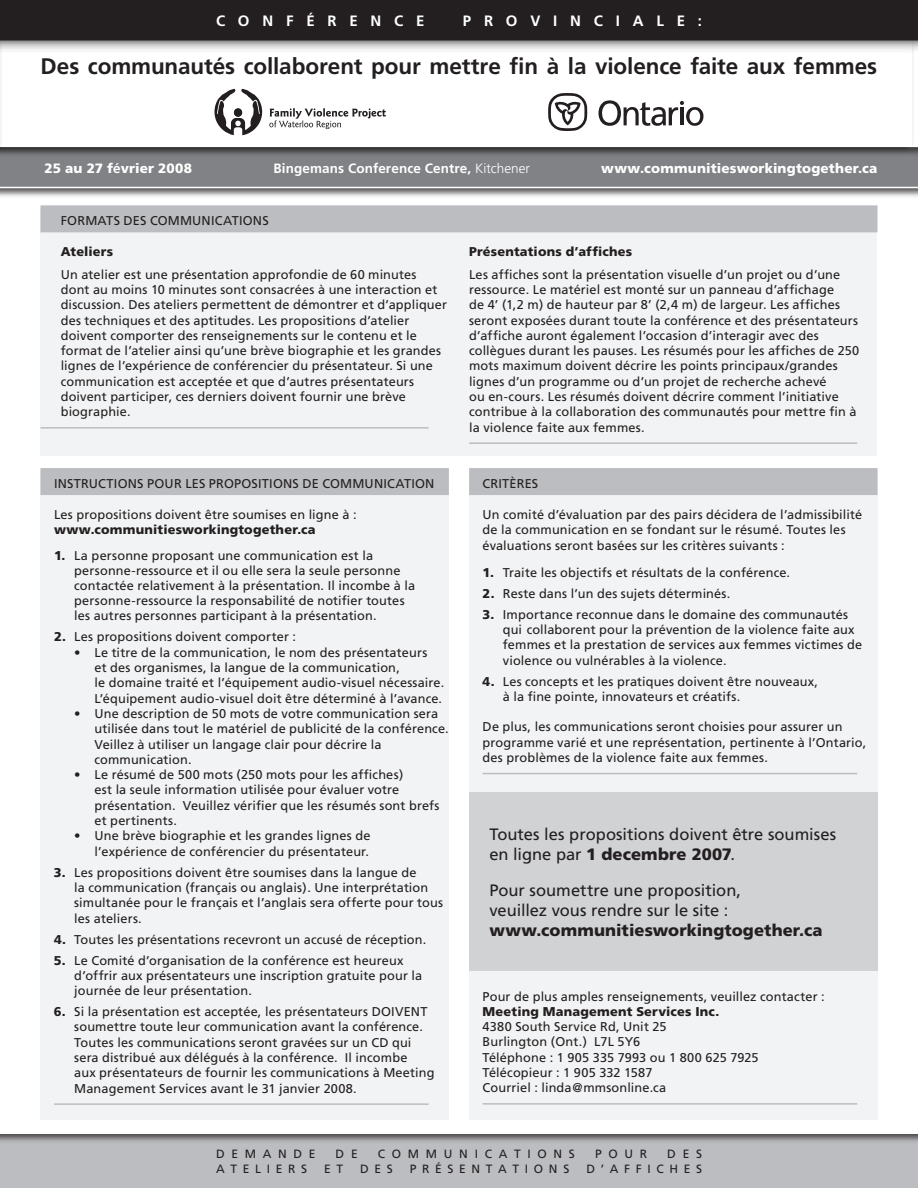
<style>
.page{position:relative;width:918px;height:1188px;background:#fff}
.page>*{position:absolute;margin:0;border:0;box-sizing:border-box;transform-origin:0 0}
.t1{font:700 22.5px "Frutiger";letter-spacing:-.005em;color:#231f20}
.t2{font:16.5px/19.8px "Frutiger";color:#231f20}
.t3{font:900 16.5px "Frutiger";letter-spacing:.005em;color:#231f20}
.t4{font:700 15px "Frutiger";color:#fff}
.t5{font:900 13.5px "Frutiger";letter-spacing:.01em;color:#fff}
.t6{font:700 13.5px "Frutiger";letter-spacing:.01em;color:#fff}
.t7{font:12.75px/15.3px "Frutiger";letter-spacing:.01em;color:#231f20}
.t8{font:900 12.75px "Frutiger";letter-spacing:.015em;color:#231f20}
.t9{font:12px "Frutiger";color:#231f20}
.s1{font-weight:700}
.s2{font-weight:300}
.s3{font-weight:900}
</style>
<div class="page">
<div style="left:0;top:1134px;width:918px;height:54px;background:#bcbdc0"></div>
<div style="left:0;top:143px;width:918px;height:57px;background:#231f20;opacity:.75"></div>
<div style="left:0;top:158px;width:918px;height:30px;background:#808285"></div>
<div style="left:0;top:12px;width:918px;height:146px;background:#231f20;opacity:.75"></div>
<div style="left:0;top:33px;width:915px;height:121px;background:#231f20;opacity:.75"></div>
<div style="left:0;top:41px;width:912px;height:106px;background:#fff"></div>
<hr style="left:0;top:33px;width:3px;height:121px;background:#231f20;opacity:.75">
<hr style="left:0;top:41px;width:1px;height:106px;background:#fff">
<svg style="left:0;top:41px;width:918px;height:12px"></svg>
<div style="left:0;top:0;width:918px;height:41px;background:#231f20"></div>
<svg style="left:548px;top:93px;width:39px;height:38px"></svg>
<svg style="left:598px;top:100px;width:105px;height:26px"></svg>
<svg style="left:215px;top:88px;width:48px;height:47px"></svg>
<div style="left:234px;top:108px;width:8px;height:9px;background:#231f20;border-radius:50%"></div>
<svg style="left:269px;top:108px;width:117px;height:21px"></svg>
<div style="left:40px;top:209px;width:838px;height:39px;background:#f2f3f4"></div>
<div style="left:40px;top:205px;width:838px;height:27px;background:#bcbdc0"></div>
<div style="left:40px;top:469px;width:409px;height:651px;background:#f2f3f4"></div>
<div style="left:40px;top:468px;width:409px;height:27px;background:#bcbdc0"></div>
<hr style="left:54px;top:1103px;width:375px;height:2px;background:#bcbdc0">
<div style="left:469px;top:470px;width:409px;height:650px;background:#f2f3f4"></div>
<div style="left:469px;top:468px;width:409px;height:27px;background:#bcbdc0"></div>
<hr style="left:483px;top:773px;width:374px;height:1px;background:#bcbdc0">
<hr style="left:483px;top:1103px;width:374px;height:2px;background:#bcbdc0">
<div style="left:40px;top:246px;width:838px;height:210px;background:#f2f3f4"></div>
<hr style="left:40px;top:427px;width:389px;height:2px;background:#bcbdc0">
<hr style="left:469px;top:442px;width:388px;height:2px;background:#bcbdc0">
<div style="left:469px;top:793px;width:409px;height:178px;background:#d1d2d4"></div>
<p class="t4" style="left:216px;top:12px;width:210px">C O N F É R E N C E</p>
<p class="t4" style="left:463px;top:12px;width:241px">P R O V I N C I A L E :</p>
<h1 class="t1" style="left:41px;top:53px;width:838px">Des communautés collaborent pour mettre fin à la violence faite aux femmes</h1>
<p class="t5" style="left:45px;top:160px;width:149px">25 au 27 f<span class="s1">é</span>vrier 2008</p>
<p class="t6" style="left:273px;top:160px;width:258px">Bingemans Conference Centre, <span class="s2">Kitchener</span></p>
<p class="t5" style="left:601px;top:160px;width:278px">www.communitiesworkingtogether.ca</p>
<p class="t7" style="left:61px;top:213px;width:209px">FORMATS DES COMMUNICATIONS</p>
<p class="t8" style="left:61px;top:244px;width:54px">Ateliers</p>
<p class="t7" style="left:61px;top:267px;width:388px">Un atelier est une présentation approfondie de 60 minutes dont au moins 10 minutes sont consacrées à une interaction et discussion. Des ateliers permettent de démontrer et d’appliquer des techniques et des aptitudes. Les propositions d’atelier doivent comporter des renseignements sur le contenu et le format de l’atelier ainsi qu’une brève biographie et les grandes lignes de l’expérience de conférencier du présentateur. Si une communication est acceptée et que d’autres présentateurs doivent participer, ces derniers doivent fournir une brève biographie.</p>
<p class="t7" style="left:54px;top:475px;width:382px">INSTRUCTIONS POUR LES PROPOSITIONS DE COMMUNICATION</p>
<p class="t7" style="left:54px;top:507px;width:304px">Les propositions doivent être soumises en ligne à :</p>
<p class="t8" style="left:54px;top:522px;width:263px">www.communitiesworkingtogether.ca</p>
<p class="t7" style="left:74px;top:548px;width:342px;text-indent:-20px"><span class="s3">1.</span> La personne proposant une communication est la personne-ressource et il ou elle sera la seule personne contactée relativement à la présentation. Il incombe à la personne-ressource la responsabilité de notifier toutes les autres personnes participant à la présentation.</p>
<p class="t7" style="left:54px;top:629px;width:244px"><span class="s3">2.</span> Les propositions doivent comporter :</p>
<p class="t7" style="left:94px;top:645px;width:351px;text-indent:-20px">• Le titre de la communication, le nom des présentateurs<br>et des organismes, la langue de la communication,<br>le domaine traité et l’équipement audio-visuel nécessaire.<br>L’équipement audio-visuel doit être déterminé à l’avance.</p>
<p class="t7" style="left:94px;top:706px;width:356px;text-indent:-20px">• Une description de 50 mots de votre communication sera utilisée dans tout le matériel de publicité de la conférence.<br>Veillez à utiliser un langage clair pour décrire la communication.</p>
<p class="t7" style="left:94px;top:767px;width:347px;text-indent:-20px">• Le résumé de 500 mots (250 mots pour les affiches)<br>est la seule information utilisée pour évaluer votre présentation. Veuillez vérifier que les résumés sont brefs et pertinents.</p>
<p class="t7" style="left:74px;top:828px;width:298px;text-align:right">• Une brève biographie et les grandes lignes de l’expérience de conférencier du présentateur.</p>
<p class="t7" style="left:74px;top:865px;width:371px;text-indent:-20px"><span class="s3">3.</span> Les propositions doivent être soumises dans la langue de<br>la communication (français ou anglais). Une interprétation simultanée pour le français et l’anglais sera offerte pour tous les ateliers.</p>
<p class="t7" style="left:54px;top:931px;width:374px"><span class="s3">4.</span> Toutes les présentations recevront un accusé de réception.</p>
<p class="t7" style="left:74px;top:952px;width:350px;text-indent:-20px"><span class="s3">5.</span> Le Comité d’organisation de la conférence est heureux d’offrir aux présentateurs une inscription gratuite pour la journée de leur présentation.</p>
<p class="t7" style="left:74px;top:1004px;width:362px;text-indent:-20px"><span class="s3">6.</span> Si la présentation est acceptée, les présentateurs DOIVENT soumettre toute leur communication avant la conférence.<br>Toutes les communications seront gravées sur un CD qui sera distribué aux délégués à la conférence. Il incombe<br>aux présentateurs de fournir les communications à Meeting Management Services avant le 31 janvier 2008.</p>
<p class="t8" style="left:469px;top:244px;width:165px">Présentations d’affiches</p>
<p class="t7" style="left:469px;top:267px;width:392px">Les affiches sont la présentation visuelle d’un projet ou d’une ressource. Le matériel est monté sur un panneau d’affichage<br>de 4’ (1,2 m) de hauteur par 8’ (2,4 m) de largeur. Les affiches seront exposées durant toute la conférence et des présentateurs d’affiche auront également l’occasion d’interagir avec des collègues durant les pauses. Les résumés pour les affiches de 250 mots maximum doivent décrire les points principaux/grandes lignes d’un programme ou d’un projet de recherche achevé<br>ou en-cours. Les résumés doivent décrire comment l’initiative contribue à la collaboration des communautés pour mettre fin à la violence faite aux femmes.</p>
<p class="t7" style="left:483px;top:475px;width:57px">CRITÈRES</p>
<p class="t7" style="left:483px;top:507px;width:381px">Un comité d’évaluation par des pairs décidera de l’admissibilité de la communication en se fondant sur le résumé. Toutes les évaluations seront basées sur les critères suivants :</p>
<p class="t7" style="left:483px;top:565px;width:309px"><span class="s3">1.</span> Traite les objectifs et résultats de la conférence.</p>
<p class="t7" style="left:483px;top:586px;width:249px"><span class="s3">2.</span> Reste dans l’un des sujets déterminés.</p>
<p class="t7" style="left:503px;top:607px;width:361px;text-indent:-20px"><span class="s3">3.</span> Importance reconnue dans le domaine des communautés qui collaborent pour la prévention de la violence faite aux femmes et la prestation de services aux femmes victimes de violence ou vulnérables à la violence.</p>
<p class="t7" style="left:503px;top:673px;width:317px;text-indent:-20px"><span class="s3">4.</span> Les concepts et les pratiques doivent être nouveaux, à la fine pointe, innovateurs et créatifs.</p>
<p class="t7" style="left:483px;top:719px;width:385px">De plus, les communications seront choisies pour assurer un programme varié et une représentation, pertinente à l’Ontario, des problèmes de la violence faite aux femmes.</p>
<p class="t2" style="left:489px;top:825px;width:348px">Toutes les propositions doivent être soumises en ligne par <span class="s3">1 decembre 2007</span>.</p>
<p class="t2" style="left:489px;top:881px;width:253px">Pour soumettre une proposition, veuillez vous rendre sur le site :</p>
<p class="t3" style="left:489px;top:920px;width:335px">www.communitiesworkingtogether.ca</p>
<p class="t7" style="left:483px;top:988px;width:344px">Pour de plus amples renseignements, veuillez contacter :</p>
<p class="t8" style="left:483px;top:1004px;width:238px">Meeting Management Services Inc.</p>
<p class="t7" style="left:483px;top:1019px;width:278px">4380 South Service Rd, Unit 25<br>Burlington (Ont.) L7L 5Y6<br>Téléphone : 1 905 335 7993 ou 1 800 625 7925<br>Télécopieur : 1 905 332 1587<br>Courriel : linda@mmsonline.ca</p>
<p class="t9" style="left:216px;top:1147px;width:101px">D E M A N D E</p>
<p class="t9" style="left:336px;top:1147px;width:24px">D E</p>
<p class="t9" style="left:378px;top:1147px;width:199px">C O M M U N I C A T I O N S</p>
<p class="t9" style="left:595px;top:1147px;width:54px">P O U R</p>
<p class="t9" style="left:667px;top:1147px;width:36px">D E S</p>
<p class="t9" style="left:216px;top:1161px;width:93px">A T E L I E R S</p>
<p class="t9" style="left:324px;top:1161px;width:21px">E T</p>
<p class="t9" style="left:360px;top:1161px;width:34px">D E S</p>
<p class="t9" style="left:410px;top:1161px;width:161px">P R É S E N T A T I O N S</p>
<p class="t9" style="left:586px;top:1161px;width:117px">D ’ A F F I C H E S</p>
</div>
